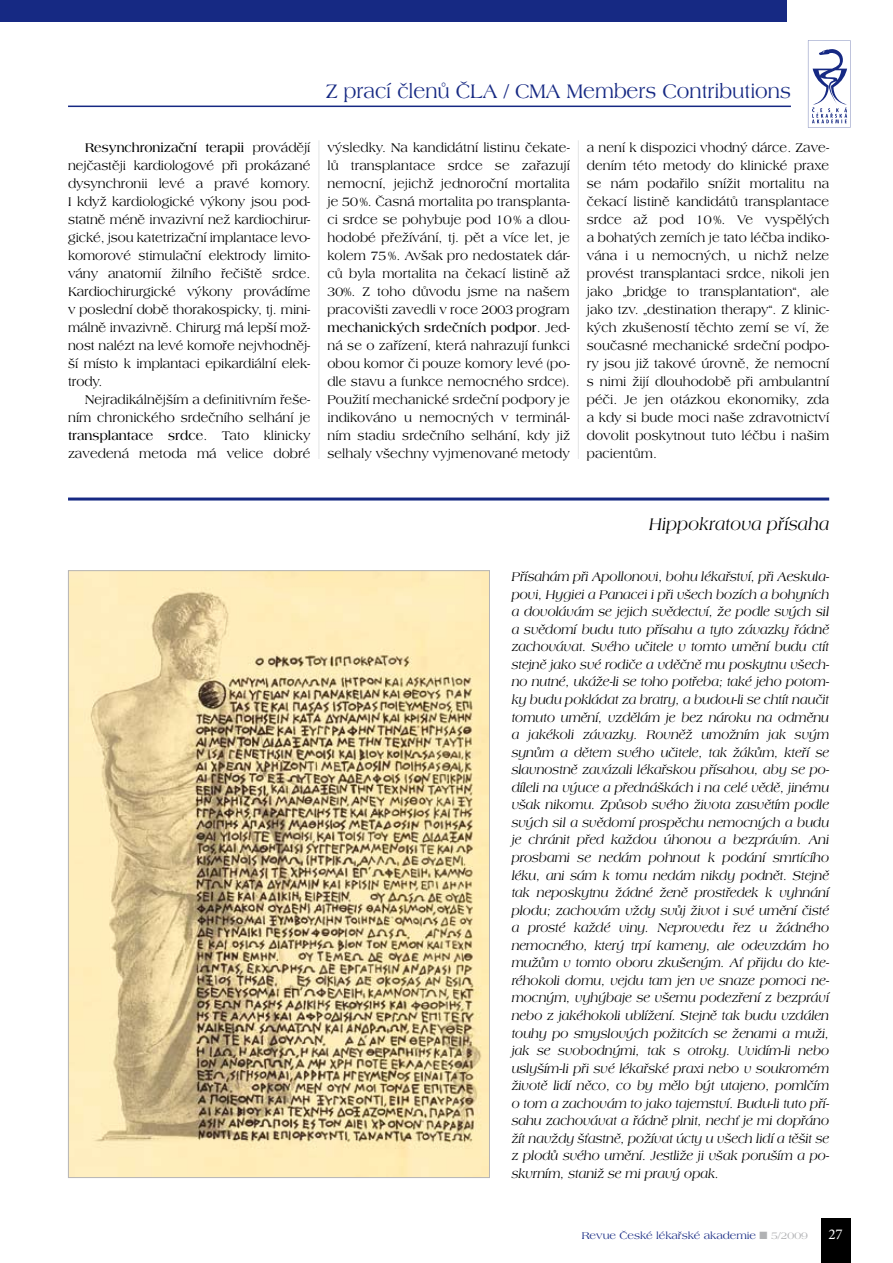
<style>
.page{position:relative;width:893px;height:1263px;background:#fff}
.page>*{position:absolute;margin:0;border:0;box-sizing:border-box;transform-origin:0 0}
.t1{font:21px "Americana CE";color:#162983;scale:.9 1}
.t2{font:italic 18px "Americana CE";letter-spacing:.01em;color:#000;scale:.9 1}
.t3{font:15px "Minion Pro";color:#fff}
.t4{font:13.5px/18px "Americana CE";letter-spacing:.01em;color:#000;text-align:justify;scale:.9 1}
.t5{font:italic 13.5px/17.5px "Americana CE";color:#000;text-align:justify;scale:.9 1}
.t6{font:10.5px "Americana CE";color:#162983}
.s1{font-weight:700}
.s2{color:#b1b2b4}
</style>
<div class="page">
<div style="left:0;top:0;width:787px;height:21px;background:#162983"></div>
<hr style="left:68px;top:106px;width:723px;height:1px;background:#162983">
<div style="left:821px;top:1218px;width:29px;height:45px;background:#000"></div>
<hr style="left:319px;top:140px;width:1px;height:1038px;background:#e3e4e4">
<hr style="left:578px;top:140px;width:1px;height:1038px;background:#e3e4e4">
<svg style="left:808px;top:40px;width:42px;height:88px"></svg>
<div style="left:310px;top:459px;width:277px;height:719px;background:#fff"></div>
<hr style="left:68px;top:497px;width:761px;height:3px;background:#162983">
<img style="left:70px;top:572px;width:418px;height:604px">
<h1 class="t1" style="left:326px;top:79px;width:518px">Z prací členů ČLA / CMA Members Contributions</h1>
<p class="t4" style="left:68px;top:138px;width:271px;text-indent:17px"><span class="s1">Resynchronizační terapii</span> provádějí nejčastěji kardiologové při prokázané dysynchronii levé a pravé komory.<br>I když kardiologické výkony jsou pod&shy;statně méně invazivní než kardiochirur&shy;gické, jsou katetrizační implantace levo&shy;komorové stimulační elektrody limito&shy;vány anatomií žilního řečiště srdce.<br>Kardiochirurgické výkony provádíme v poslední době thorakospicky, tj. mini&shy;málně invazivně. Chirurg má lepší mož&shy;nost nalézt na levé komoře nejvhodněj&shy;ší místo k implantaci epikardiální elek&shy;trody.</p>
<p class="t4" style="left:68px;top:390px;width:271px;text-indent:17px">Nejradikálnějším a definitivním řeše&shy;ním chronického srdečního selhání je <span class="s1">transplantace srdce</span>. Tato klinicky zavedená metoda má velice dobré</p>
<p class="t4" style="left:327px;top:138px;width:271px">výsledky. Na kandidátní listinu čekate&shy;lů transplantace srdce se zařazují nemocní, jejichž jednoroční mortalita je 50%. Časná mortalita po transplanta&shy;ci srdce se po-hybuje pod 10% a dlou&shy;hodobé přeží-vání, tj. pět a více let, je kolem 75%. Avšak pro nedostatek dár&shy;ců byla mortalita na čekací listině až 30%. Z toho důvodu jsme na našem pracovišti zavedli v roce 2003 program <span class="s1">mechanických srdečních podpor</span>. Jed&shy;ná se o zařízení, která nahrazují funkci obou komor či pouze komory levé (po&shy;dle stavu a funkce nemocného srdce).<br>Použití mechanické srdeční podpory je indikováno u nemocných v terminál&shy;ním stadiu srdečního selhání, kdy již selhaly všechny vyjmenované metody</p>
<p class="t4" style="left:587px;top:138px;width:271px">a není k dispozici vhodný dárce. Zave&shy;dením této metody do klinické praxe se nám podařilo snížit mortalitu na čekací listině kandidátů transplantace srdce až pod 10%. Ve vyspělých a bohatých ze-mích je tato léčba indiko&shy;vána i u nemocných, u nichž nelze provést transplantaci srdce, nikoli jen jako „bridge to transplantation“, ale jako tzv. „destination therapy“. Z klinic&shy;kých zkušeností těchto zemí se ví, že současné mechanické srdeční podpo&shy;ry jsou již takové úrovně, že nemocní s nimi žijí dlouhodobě při ambulantní péči. Je jen otázkou ekonomiky, zda a kdy si bude moci naše zdravotnictví dovolit poskytnout tuto léčbu i našim pacientům.</p>
<h2 class="t2" style="left:649px;top:513px;width:201px">Hippokratova přísaha</h2>
<p class="t5" style="left:512px;top:568px;width:354px">Přísahám při Apollonovi, bohu lékařství, při Aeskula&shy;povi, Hygiei a Panacei i při všech bozích a bohyních a dovolávám se jejich svědectví, že podle svých sil a svědomí budu tuto přísahu a tyto závazky řádně zachovávat. Svého učitele v tomto umění budu ctít stejně jako své rodiče a vděčně mu poskytnu všech&shy;no nutné, ukáže-li se toho potřeba; také jeho potom&shy;ky budu pokládat za bratry, a budou-li se chtít naučit tomuto umění, vzdělám je bez nároku na odměnu a jakékoli závazky. Rovněž umožním jak svým synům a dětem svého učitele, tak žákům, kteří se slav-nostně zavázali lékařskou přísahou, aby se po&shy;díleli na výuce a přednáškách i na celé vědě, jinému však nikomu. Způsob svého života zasvětím podle svých sil a svědomí prospěchu nemocných a budu je chránit před každou úhonou a bezprávím. Ani pros- bami se nedám pohnout k podání smrtícího léku, ani sám k tomu nedám nikdy podnět. Stejně tak neposkytnu žádné ženě prostředek k vyhnání plodu; zachovám vždy svůj život i své umění čisté a prosté každé viny. Neprovedu řez u žádného nemocného, který trpí kameny, ale odevzdám ho mužům v tomto oboru zkušeným. Ať přijdu do kte&shy;réhokoli domu, vejdu tam jen ve snaze pomoci ne&shy;moc-ným, vyhýbaje se všemu podezření z bezpráví nebo z jakéhokoli ublížení. Stejně tak budu vzdálen touhy po smyslových požitcích se ženami a muži, jak se svobodnými, tak s otroky. Uvidím-li nebo uslyším-li při své lékařské praxi nebo v soukromém životě lidí něco, co by mělo být utajeno, pomlčím o tom a zachovám to jako tajemství. Budu-li tuto pří&shy;sahu zachovávat a řádně plnit, nechť je mi dopřáno žít navždy šťastně, požívat úcty u všech lidí a těšit se z plodů svého umění. Jestliže ji však poruším a po&shy;skvrním, staniž se mi pravý opak.</p>
<p class="t6" style="left:582px;top:1229px;width:228px">Revue České lékařské akademie <span class="s2">■ 5/2009</span></p>
<p class="t3" style="left:828px;top:1224px;width:8px">27</p>
</div>
